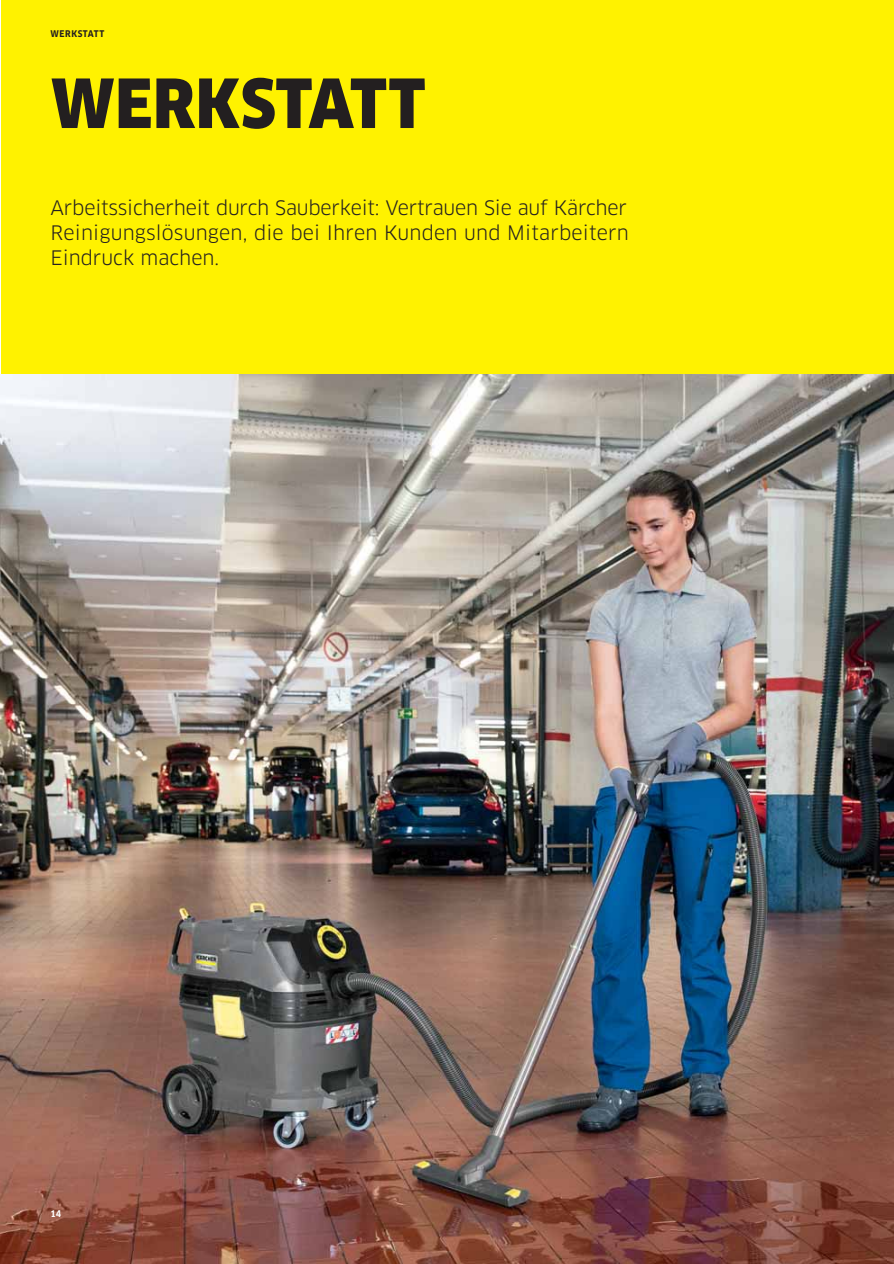
<style>
.page{position:relative;width:894px;height:1264px;background:#fff}
.page>*{position:absolute;margin:0;border:0;box-sizing:border-box;transform-origin:0 0}
.t1{font:900 66px "Clan Pro Narr";letter-spacing:.01em;color:#231f20}
.t2{font:19.5px/25.3px "Clan Pro";letter-spacing:.01em;color:#231f20;text-align:justify}
.t3{font:700 9px "Clan Pro Narr";letter-spacing:.06em;color:#231f20}
.t4{font:700 9px "Clan Pro Narr";color:#fff}
</style>
<div class="page">
<img style="left:1px;top:374px;width:891px;height:889px">
<div style="left:1px;top:0;width:891px;height:199px;background:#fff200"></div>
<div style="left:1px;top:199px;width:891px;height:175px;background:#fff200"></div>
<p class="t3" style="left:51px;top:30px;width:55px">WERKSTATT</p>
<h1 class="t1" style="left:51px;top:67px;width:376px">WERKSTATT</h1>
<p class="t2" style="left:50px;top:196px;width:579px">Arbeitssicherheit durch Sauberkeit: Vertrauen Sie auf Kärcher Reinigungslösungen, die bei Ihren Kunden und Mitarbeitern Eindruck machen.</p>
<p class="t4" style="left:50px;top:1210px;width:12px">14</p>
</div>
